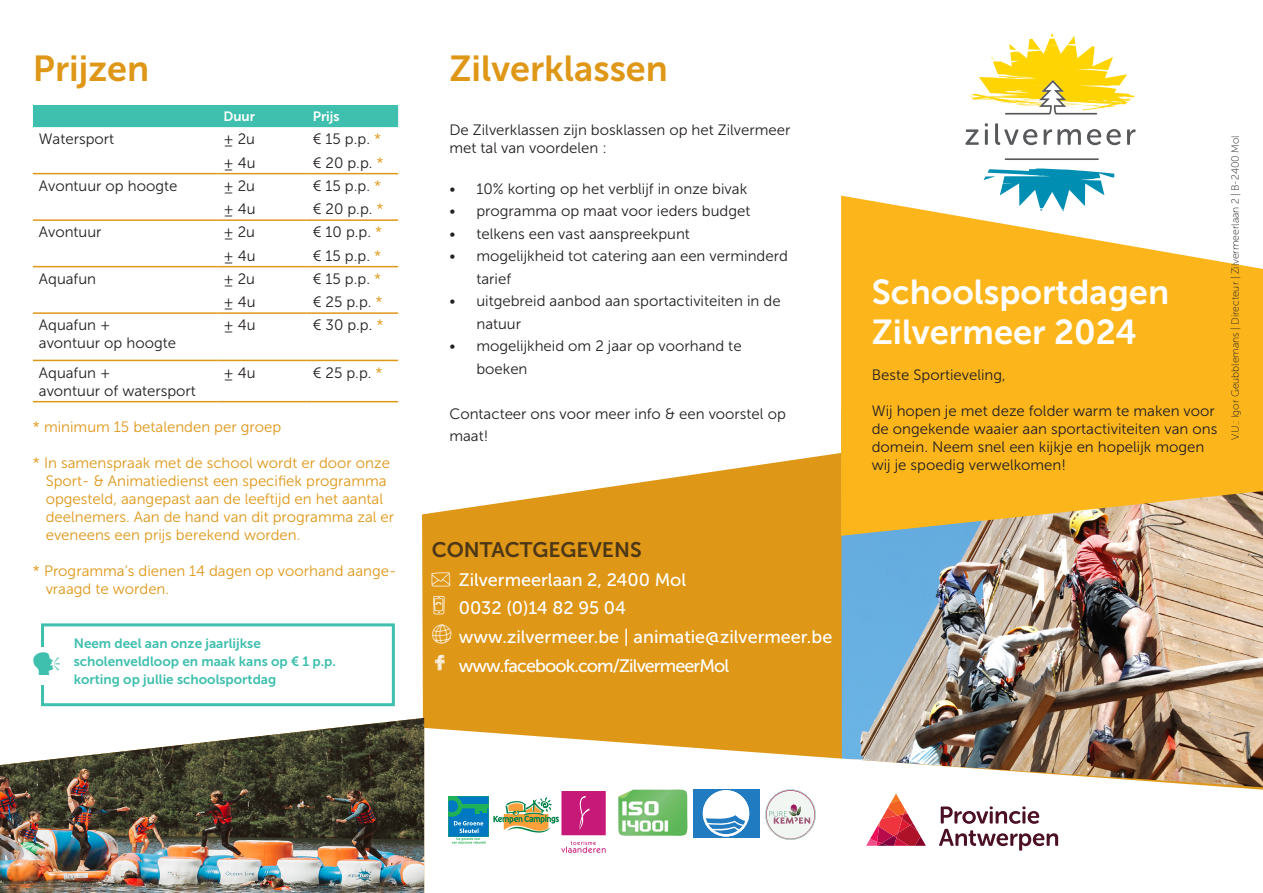
<style>
.page{position:relative;width:1263px;height:893px;background:#fff}
.page>*{position:absolute;margin:0;border:0;box-sizing:border-box;transform-origin:0 0}
.t1{font:36px "Museo Sans 700";color:#df9717}
.t2{font:34.5px "Museo Sans 700";color:#fff}
.t3{font:21px "Museo Sans 700";color:#4d3716}
.t4{font:18px "Museo Sans 500";color:#fff}
.t5{font:18px "Museo Sans 500";letter-spacing:-.05em;color:#fff}
.t6{font:15px/18px "Museo Sans 300";color:#231f20}
.ster{font:15px/18px "Museo Sans 300";color:#df9717}
.t7{font:13.5px/18px "Museo Sans 700";color:#3fbfae}
.t8{font:13.5px "Museo Sans 700";color:#fff}
.t9{font:10.5px "Museo Sans Rounded 100";color:#231f20}
.s1{color:#df9717}
</style>
<div class="page">
<svg style="left:422px;top:453px;width:419px;height:244px;background:#e3a434"></svg>
<img style="left:841px;top:536px;width:422px;height:161px">
<svg style="left:841px;top:196px;width:422px;height:340px;background:#f7bb39"></svg>
<svg style="left:41px;top:697px;width:1222px;height:196px"></svg>
<svg style="left:939px;top:806px;width:119px;height:45px"></svg>
<svg style="left:866px;top:794px;width:60px;height:52px"></svg>
<div style="left:447px;top:795px;width:43px;height:51px;background:#fff"></div>
<svg style="left:448px;top:791px;width:158px;height:62px"></svg>
<img style="left:618px;top:789px;width:70px;height:47px">
<svg style="left:765px;top:789px;width:51px;height:51px"></svg>
<div style="left:693px;top:789px;width:66px;height:49px;background:#207bc0"></div>
<svg style="left:703px;top:790px;width:46px;height:46px"></svg>
<div style="left:33px;top:105px;width:365px;height:22px;background:#3fbfae"></div>
<hr style="left:33px;top:173px;width:184px;height:1px;background:#df9717">
<hr style="left:33px;top:219px;width:184px;height:2px;background:#df9717">
<hr style="left:33px;top:266px;width:184px;height:1px;background:#df9717">
<hr style="left:217px;top:266px;width:90px;height:1px;background:#df9717">
<hr style="left:307px;top:266px;width:91px;height:1px;background:#df9717">
<hr style="left:33px;top:312px;width:184px;height:2px;background:#df9717">
<hr style="left:217px;top:312px;width:90px;height:2px;background:#df9717">
<hr style="left:307px;top:312px;width:91px;height:2px;background:#df9717">
<hr style="left:33px;top:360px;width:184px;height:1px;background:#df9717">
<hr style="left:217px;top:360px;width:90px;height:1px;background:#df9717">
<hr style="left:307px;top:360px;width:91px;height:1px;background:#df9717">
<hr style="left:33px;top:401px;width:184px;height:1px;background:#df9717">
<hr style="left:217px;top:401px;width:90px;height:1px;background:#df9717">
<hr style="left:307px;top:401px;width:91px;height:1px;background:#df9717">
<hr style="left:217px;top:173px;width:90px;height:1px;background:#df9717">
<hr style="left:307px;top:173px;width:91px;height:1px;background:#df9717">
<hr style="left:217px;top:219px;width:90px;height:2px;background:#df9717">
<hr style="left:307px;top:219px;width:91px;height:2px;background:#df9717">
<svg style="left:965px;top:129px;width:14px;height:16px"></svg>
<hr style="left:985px;top:129px;width:3px;height:16px;background:#57585a">
<svg style="left:995px;top:123px;width:42px;height:22px"></svg>
<svg style="left:1044px;top:129px;width:37px;height:16px"></svg>
<svg style="left:1087px;top:129px;width:34px;height:16px"></svg>
<svg style="left:1127px;top:129px;width:9px;height:16px"></svg>
<svg style="left:983px;top:168px;width:131px;height:44px"></svg>
<hr style="left:1005px;top:158px;width:94px;height:2px;background:#57585a">
<svg style="left:969px;top:33px;width:166px;height:82px"></svg>
<div style="left:41px;top:623px;width:354px;height:83px;border:3px solid #3fbfae"></div>
<div style="left:33px;top:647px;width:20px;height:38px;background:#fff"></div>
<img style="left:0;top:718px;width:424px;height:175px">
<svg style="left:432px;top:572px;width:18px;height:14px"></svg>
<svg style="left:433px;top:596px;width:12px;height:19px"></svg>
<svg style="left:432px;top:625px;width:20px;height:19px"></svg>
<svg style="left:435px;top:655px;width:10px;height:15px"></svg>
<p class="t1" style="left:33px;top:49px;width:118px">Prijzen</p>
<p class="t8" style="left:223px;top:109px;width:33px">Duur</p>
<p class="t8" style="left:313px;top:109px;width:28px">Prijs</p>
<p class="t6" style="left:39px;top:130px;width:77px">Watersport</p>
<p class="t6" style="left:223px;top:130px;width:33px">± 2u</p>
<p class="t6" style="left:313px;top:130px;width:70px">€ 15 p.p. <span class="s1">*</span></p>
<p class="t6" style="left:223px;top:154px;width:34px">± 4u</p>
<p class="t6" style="left:313px;top:154px;width:72px">€ 20 p.p. <span class="s1">*</span></p>
<p class="t6" style="left:39px;top:177px;width:140px">Avontuur op hoogte</p>
<p class="t6" style="left:223px;top:177px;width:33px">± 2u</p>
<p class="t6" style="left:313px;top:177px;width:70px">€ 15 p.p. <span class="s1">*</span></p>
<p class="t6" style="left:223px;top:200px;width:34px">± 4u</p>
<p class="t6" style="left:313px;top:200px;width:72px">€ 20 p.p. <span class="s1">*</span></p>
<p class="t6" style="left:39px;top:223px;width:64px">Avontuur</p>
<p class="t6" style="left:223px;top:223px;width:33px">± 2u</p>
<p class="t6" style="left:313px;top:223px;width:71px">€ 10 p.p. <span class="s1">*</span></p>
<p class="t6" style="left:223px;top:247px;width:34px">± 4u</p>
<p class="t6" style="left:313px;top:247px;width:70px">€ 15 p.p. <span class="s1">*</span></p>
<p class="t6" style="left:39px;top:270px;width:59px">Aquafun</p>
<p class="t6" style="left:223px;top:270px;width:33px">± 2u</p>
<p class="t6" style="left:313px;top:270px;width:70px">€ 15 p.p. <span class="s1">*</span></p>
<p class="t6" style="left:223px;top:293px;width:34px">± 4u</p>
<p class="t6" style="left:313px;top:293px;width:71px">€ 25 p.p. <span class="s1">*</span></p>
<p class="t6" style="left:39px;top:316px;width:139px">Aquafun +<br>avontuur op hoogte</p>
<p class="t6" style="left:223px;top:316px;width:34px">± 4u</p>
<p class="t6" style="left:313px;top:316px;width:72px">€ 30 p.p. <span class="s1">*</span></p>
<p class="t6" style="left:39px;top:364px;width:159px">Aquafun +<br>avontuur of watersport</p>
<p class="t6" style="left:223px;top:364px;width:34px">± 4u</p>
<p class="t6" style="left:313px;top:364px;width:71px">€ 25 p.p. <span class="s1">*</span></p>
<p class="ster" style="left:33px;top:418px;width:250px">* minimum 15 betalenden per groep</p>
<p class="ster" style="left:46px;top:454px;width:350px;text-indent:-13px">* In samenspraak met de school wordt er door onze Sport- &amp; Animatiedienst een specifiek programma opgesteld, aangepast aan de leeftijd en het aantal deelnemers. Aan de hand van dit programma zal er eveneens een prijs berekend worden.</p>
<p class="ster" style="left:46px;top:562px;width:352px;text-indent:-13px">* Programma’s dienen 14 dagen op voorhand aange&shy;vraagd te worden.</p>
<p class="t7" style="left:74px;top:634px;width:264px">Neem deel aan onze jaarlijkse scholenveldloop en maak kans op € 1 p.p. korting op jullie schoolsportdag</p>
<p class="t1" style="left:449px;top:49px;width:220px">Zilverklassen</p>
<p class="t6" style="left:449px;top:121px;width:343px">De Zilverklassen zijn bosklassen op het Zilvermeer met tal van voordelen :</p>
<p class="t6" style="left:449px;top:179px;width:299px">• 10% korting op het verblijf in onze bivak</p>
<p class="t6" style="left:449px;top:202px;width:302px">• programma op maat voor ieders budget</p>
<p class="t6" style="left:449px;top:224px;width:242px">• telkens een vast aanspreekpunt</p>
<p class="t6" style="left:476px;top:245px;width:313px;line-height:22.5px;text-indent:-27px">• mogelijkheid tot catering aan een verminderd tarief</p>
<p class="t6" style="left:476px;top:290px;width:306px;line-height:22.5px;text-indent:-27px">• uitgebreid aanbod aan sportactiviteiten in de natuur</p>
<p class="t6" style="left:476px;top:335px;width:267px;line-height:22.5px;text-indent:-27px">• mogelijkheid om 2 jaar op voorhand te boeken</p>
<p class="t6" style="left:449px;top:402px;width:338px;line-height:22.5px">Contacteer ons voor meer info &amp; een voorstel op maat!</p>
<p class="t3" style="left:432px;top:538px;width:211px">CONTACTGEGEVENS</p>
<p class="t4" style="left:459px;top:570px;width:229px">Zilvermeerlaan 2, 2400 Mol</p>
<p class="t4" style="left:459px;top:598px;width:169px">0032 (0)14 82 95 04</p>
<p class="t4" style="left:459px;top:627px;width:375px">www.zilvermeer.be | animatie@zilvermeer.be</p>
<p class="t5" style="left:459px;top:656px;width:272px">www.facebook.com/ZilvermeerMol</p>
<p class="t2" style="left:872px;top:272px;width:299px">Schoolsportdagen</p>
<p class="t2" style="left:872px;top:313px;width:267px">Zilvermeer 2024</p>
<p class="t6" style="left:872px;top:366px;width:136px">Beste Sportieveling,</p>
<p class="t6" style="left:872px;top:402px;width:347px">Wij hopen je met deze folder warm te maken voor de ongekende waaier aan sportactiviteiten van ons domein. Neem snel een kijkje en hopelijk mogen wij je spoedig verwelkomen!</p>
<p class="t9" style="left:1230px;top:440px;width:307px;rotate:-90deg">V.U.: Igor Geubblemans | Directeur | Zilvermeerlaan 2 | B-2400 Mol</p>
</div>
